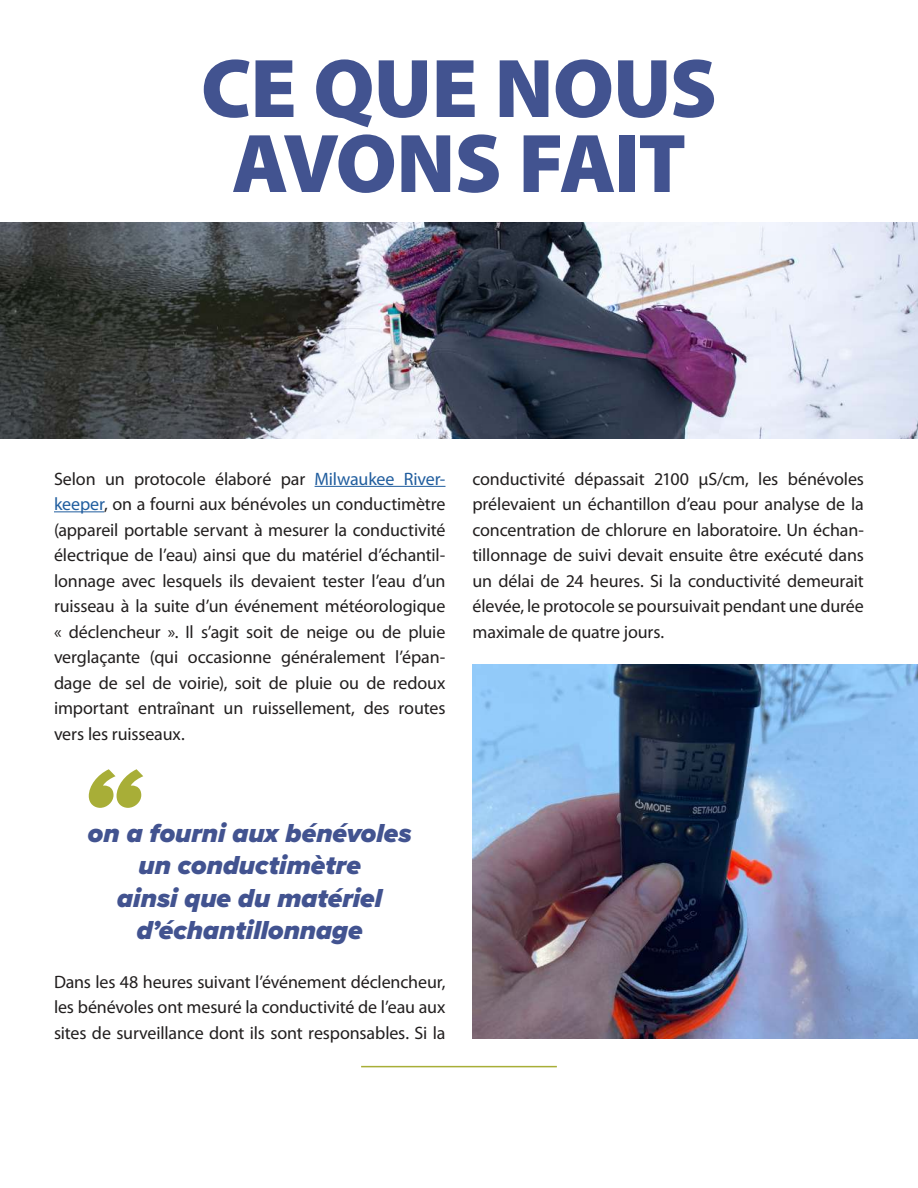
<style>
.page{position:relative;width:918px;height:1188px;background:#fff}
.page>*{position:absolute;margin:0;border:0;box-sizing:border-box;transform-origin:0 0}
.t1{font:italic 900 112.5px "Proxima Nova";color:#a8ae37}
.t2{font:900 84px/75px "Myriad Pro";letter-spacing:-.015em;color:#425390;text-align:center}
.t3{font:italic 900 27px/32.4px "Proxima Nova";letter-spacing:-.005em;color:#425390;text-align:center}
.t4{font:18px/25.5px "Myriad Pro";letter-spacing:-.01em;color:#221f1f;text-align:justify}
.s1{color:#205d9e}
</style>
<div class="page">
<hr style="left:315px;top:486px;width:131px;height:1px;background:#205d9e">
<hr style="left:54px;top:511px;width:50px;height:1px;background:#205d9e">
<img style="left:0;top:222px;width:918px;height:216px">
<hr style="left:361px;top:1066px;width:196px;height:1px;background:#a8ae37">
<img style="left:472px;top:665px;width:446px;height:374px">
<h2 class="t2" style="left:201px;top:50px;width:518px">CE QUE NOUS<br>AVONS FAIT</h2>
<p class="t4" style="left:54px;top:466px;width:393px">Selon un protocole élaboré par <span class="s1">Milwaukee River&shy;keeper</span>, on a fourni aux bénévoles un conductimètre (appareil portable servant à mesurer la conductivité électrique de l’eau) ainsi que du matériel d’échantil&shy;lonnage avec lesquels ils devaient tester l’eau d’un ruisseau à la suite d’un événement météorologique « déclencheur ». Il s’agit soit de neige ou de pluie verglaçante (qui occasionne généralement l’épan&shy;dage de sel de voirie), soit de pluie ou de redoux important entraînant un ruissellement, des routes vers les ruisseaux.</p>
<h1 class="t1" style="left:81px;top:761px;width:61px">“</h1>
<h3 class="t3" style="left:88px;top:818px;width:325px">on a fourni aux bénévoles un conductimètre<br>ainsi que du matériel d’échantillonnage</h3>
<p class="t4" style="left:54px;top:969px;width:393px">Dans les 48 heures suivant l’événement déclencheur, les bénévoles ont mesuré la conductivité de l’eau aux sites de surveillance dont ils sont responsables. Si la</p>
<p class="t4" style="left:472px;top:466px;width:393px">conductivité dépassait 2100 µS/cm, les bénévoles prélevaient un échantillon d’eau pour analyse de la concentration de chlorure en laboratoire. Un échan&shy;tillonnage de suivi devait ensuite être exécuté dans un délai de 24 heures. Si la conductivité demeurait élevée, le protocole se poursuivait pendant une durée maximale de quatre jours.</p>
</div>
